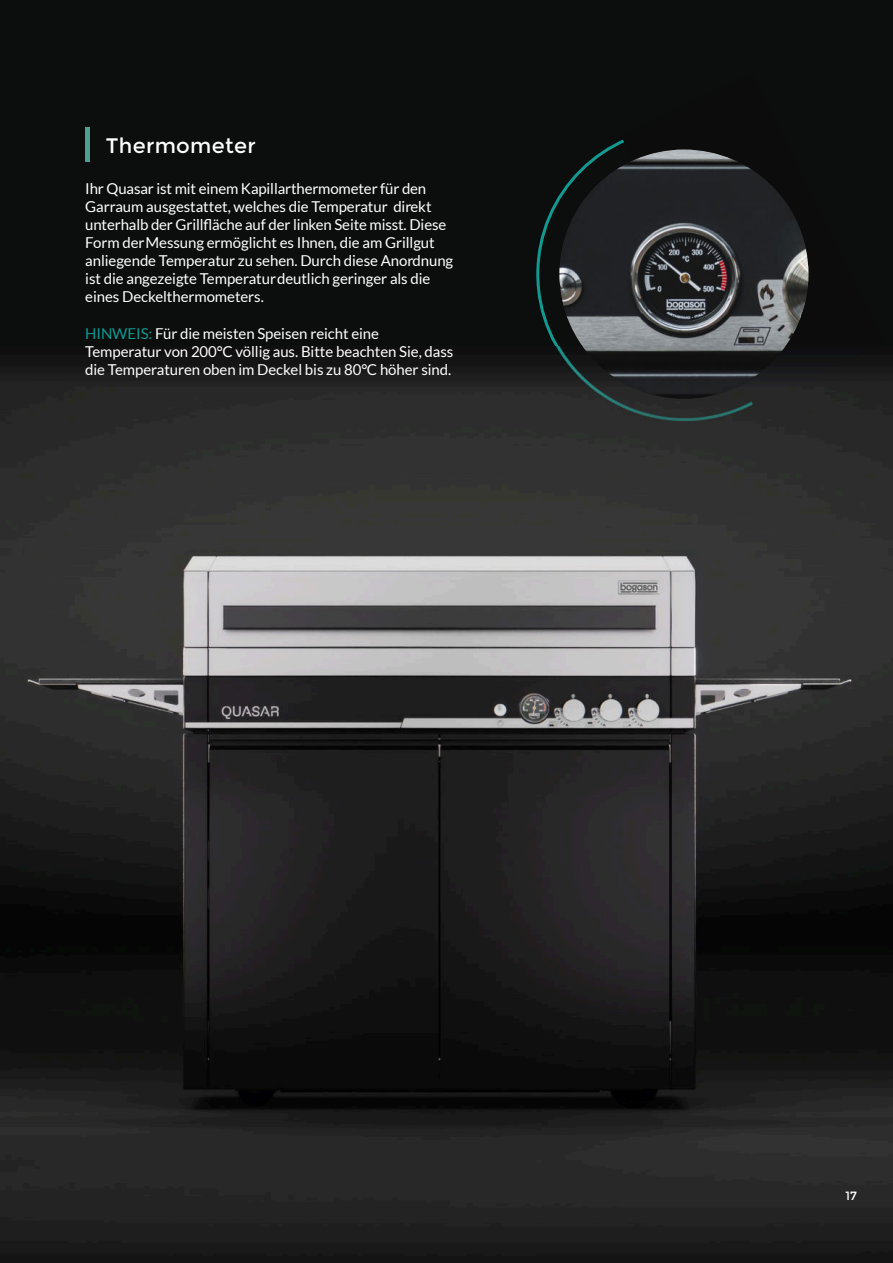
<style>
.page{position:relative;width:893px;height:1263px;background:#0c0d0d}
.page>*{position:absolute;margin:0;border:0;box-sizing:border-box;transform-origin:0 0}
.t1{font:21px "Montserrat";letter-spacing:.015em;color:#fff}
.t2{font:15px/18px "Lato";letter-spacing:-.005em;color:#fff}
.t3{font:12px "Montserrat";color:#fff}
.s1{color:#0d9990}
</style>
<div class="page">
<img style="left:0;top:347px;width:893px;height:909px">
<img style="left:559px;top:149px;width:249px;height:250px;border-radius:50%">
<hr style="left:85px;top:128px;width:4px;height:34px;background:#4fa091">
<h1 class="t1" style="left:106px;top:133px;width:151px">Thermometer</h1>
<p class="t2" style="left:85px;top:179px;width:369px">Ihr Quasar ist mit einem Kapillarthermometer für den Garraum ausgestattet, welches die Temperatur direkt unterhalb der Grillfläche auf der linken Seite misst. Diese Form der Messung ermöglicht es Ihnen, die am Grillgut anliegende Temperatur zu sehen. Durch diese Anordnung ist die angezeigte Temperatur deutlich geringer als die eines Deckelthermometers.</p>
<p class="t2" style="left:85px;top:324px;width:370px"><span class="s1">HINWEIS:</span> Für die meisten Speisen reicht eine<br>Temperatur von 200°C völlig aus. Bitte beachten Sie, dass die Temperaturen oben im Deckel bis zu 80°C höher sind.</p>
<p class="t3" style="left:845px;top:1188px;width:13px">17</p>
</div>
